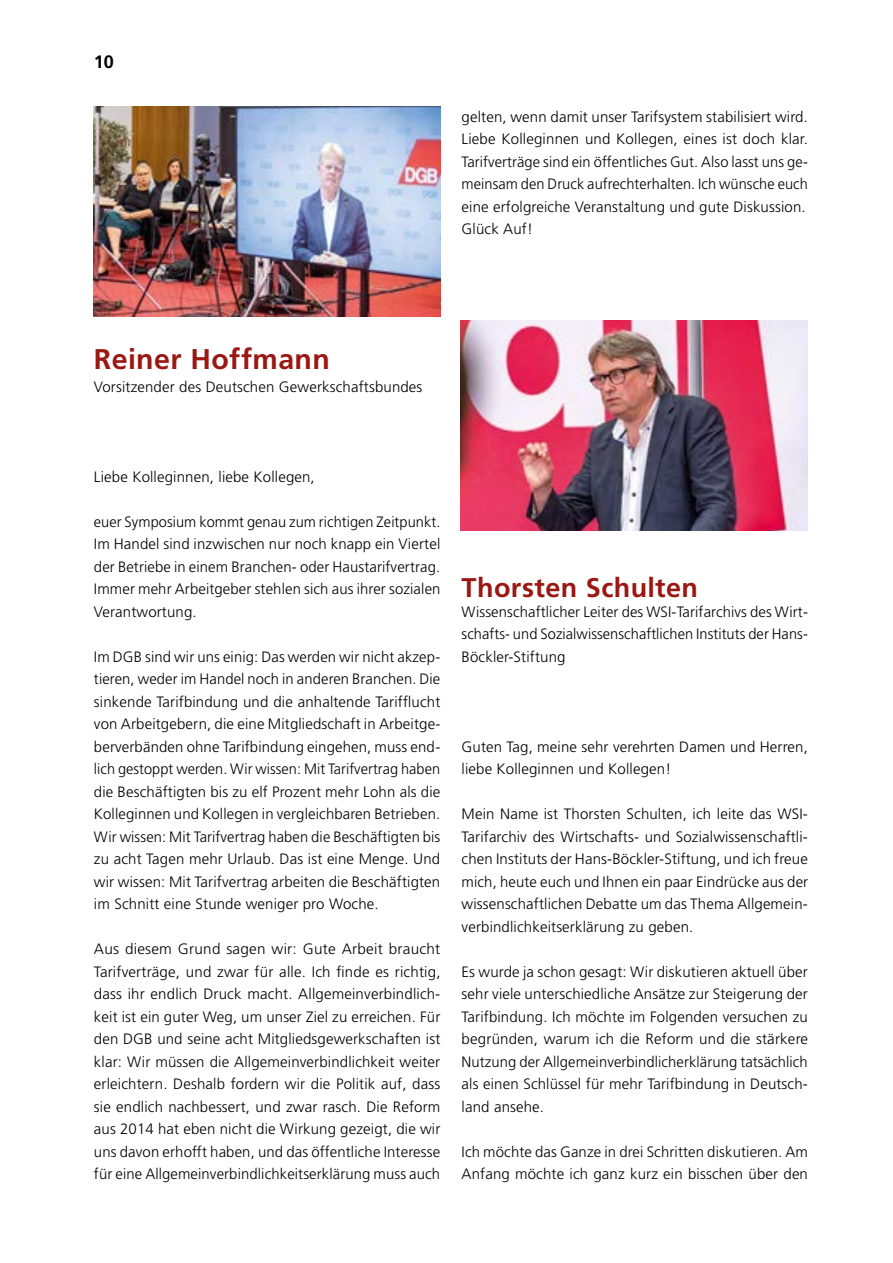
<style>
.page{position:relative;width:893px;height:1263px;background:#fff}
.page>*{position:absolute;margin:0;border:0;box-sizing:border-box;transform-origin:0 0}
.t1{font:700 28.5px "Frutiger";letter-spacing:.015em;color:#9a1712}
.t2{font:700 27px "Frutiger";letter-spacing:.015em;color:#9a1712}
.t3{font:700 18px "Frutiger";color:#000}
.t4{font:300 15px/22.5px "Frutiger";letter-spacing:.01em;color:#000;text-align:justify}
</style>
<div class="page">
<img style="left:94px;top:106px;width:346px;height:210px">
<img style="left:461px;top:321px;width:346px;height:209px">
<p class="t3" style="left:94px;top:51px;width:22px">10</p>
<p class="t4" style="left:462px;top:105px;width:348px;text-align:left">gelten, wenn damit unser Tarifsystem stabilisiert wird.<br>Liebe Kolleginnen und Kollegen, eines ist doch klar.<br>Tarifverträge sind ein öffentliches Gut. Also lasst uns ge&shy;meinsam den Druck aufrechterhalten. Ich wünsche euch eine erfolgreiche Veranstaltung und gute Diskussion.<br>Glück Auf!</p>
<h1 class="t1" style="left:94px;top:342px;width:237px">Reiner Hoffmann</h1>
<p class="t4" style="left:94px;top:375px;width:330px">Vorsitzender des Deutschen Gewerkschaftsbundes</p>
<p class="t4" style="left:94px;top:465px;width:222px">Liebe Kolleginnen, liebe Kollegen,</p>
<p class="t4" style="left:94px;top:510px;width:348px">euer Symposium kommt genau zum richtigen Zeitpunkt.<br>Im Handel sind inzwischen nur noch knapp ein Viertel der Betriebe in einem Branchen- oder Haustarifvertrag.<br>Immer mehr Arbeitgeber stehlen sich aus ihrer sozialen Verantwortung.</p>
<p class="t4" style="left:94px;top:645px;width:348px">Im DGB sind wir uns einig: Das werden wir nicht akzep&shy;tieren, weder im Handel noch in anderen Branchen. Die sinkende Tarifbindung und die anhaltende Tarifflucht von Arbeitgebern, die eine Mitgliedschaft in Arbeitge&shy;berverbänden ohne Tarifbindung eingehen, muss end&shy;lich gestoppt werden. Wir wissen: Mit Tarifvertrag haben die Beschäftigten bis zu elf Prozent mehr Lohn als die Kolleginnen und Kollegen in vergleichbaren Betrieben.<br>Wir wissen: Mit Tarifvertrag haben die Beschäftigten bis zu acht Tagen mehr Urlaub. Das ist eine Menge. Und wir wissen: Mit Tarifvertrag arbeiten die Beschäftigten im Schnitt eine Stunde weniger pro Woche.</p>
<p class="t4" style="left:94px;top:938px;width:348px">Aus diesem Grund sagen wir: Gute Arbeit braucht Tarifverträge, und zwar für alle. Ich finde es richtig, dass ihr endlich Druck macht. Allgemeinverbindlich&shy;keit ist ein guter Weg, um unser Ziel zu erreichen. Für den DGB und seine acht Mitgliedsgewerkschaften ist klar: Wir müssen die Allgemeinverbindlichkeit weiter erleichtern. Deshalb fordern wir die Politik auf, dass sie endlich nachbessert, und zwar rasch. Die Reform aus 2014 hat eben nicht die Wirkung gezeigt, die wir uns davon erhofft haben, und das öffentliche Interesse für eine Allgemeinverbindlichkeitserklärung muss auch</p>
<h2 class="t2" style="left:462px;top:572px;width:238px">Thorsten Schulten</h2>
<p class="t4" style="left:462px;top:600px;width:348px">Wissenschaftlicher Leiter des WSI-Tarifarchivs des Wirt&shy;schafts- und Sozialwissenschaftlichen Instituts der Hans-Böckler-Stiftung</p>
<p class="t4" style="left:462px;top:735px;width:348px">Guten Tag, meine sehr verehrten Damen und Herren, liebe Kolleginnen und Kollegen!</p>
<p class="t4" style="left:462px;top:803px;width:348px">Mein Name ist Thorsten Schulten, ich leite das WSI-Tarifarchiv des Wirtschafts- und Sozialwissenschaftli&shy;chen Instituts der Hans-Böckler-Stiftung, und ich freue mich, heute euch und Ihnen ein paar Eindrücke aus der wissenschaftlichen Debatte um das Thema Allgemein&shy;verbindlichkeitserklärung zu geben.</p>
<p class="t4" style="left:462px;top:960px;width:348px">Es wurde ja schon gesagt: Wir diskutieren aktuell über sehr viele unterschiedliche Ansätze zur Steigerung der Tarifbindung. Ich möchte im Folgenden versuchen zu begründen, warum ich die Reform und die stärkere Nutzung der Allgemeinverbindlicherklärung tatsächlich als einen Schlüssel für mehr Tarifbindung in Deutsch&shy;land ansehe.</p>
<p class="t4" style="left:462px;top:1140px;width:348px">Ich möchte das Ganze in drei Schritten diskutieren. Am<br>Anfang möchte ich ganz kurz ein bisschen über den</p>
</div>
